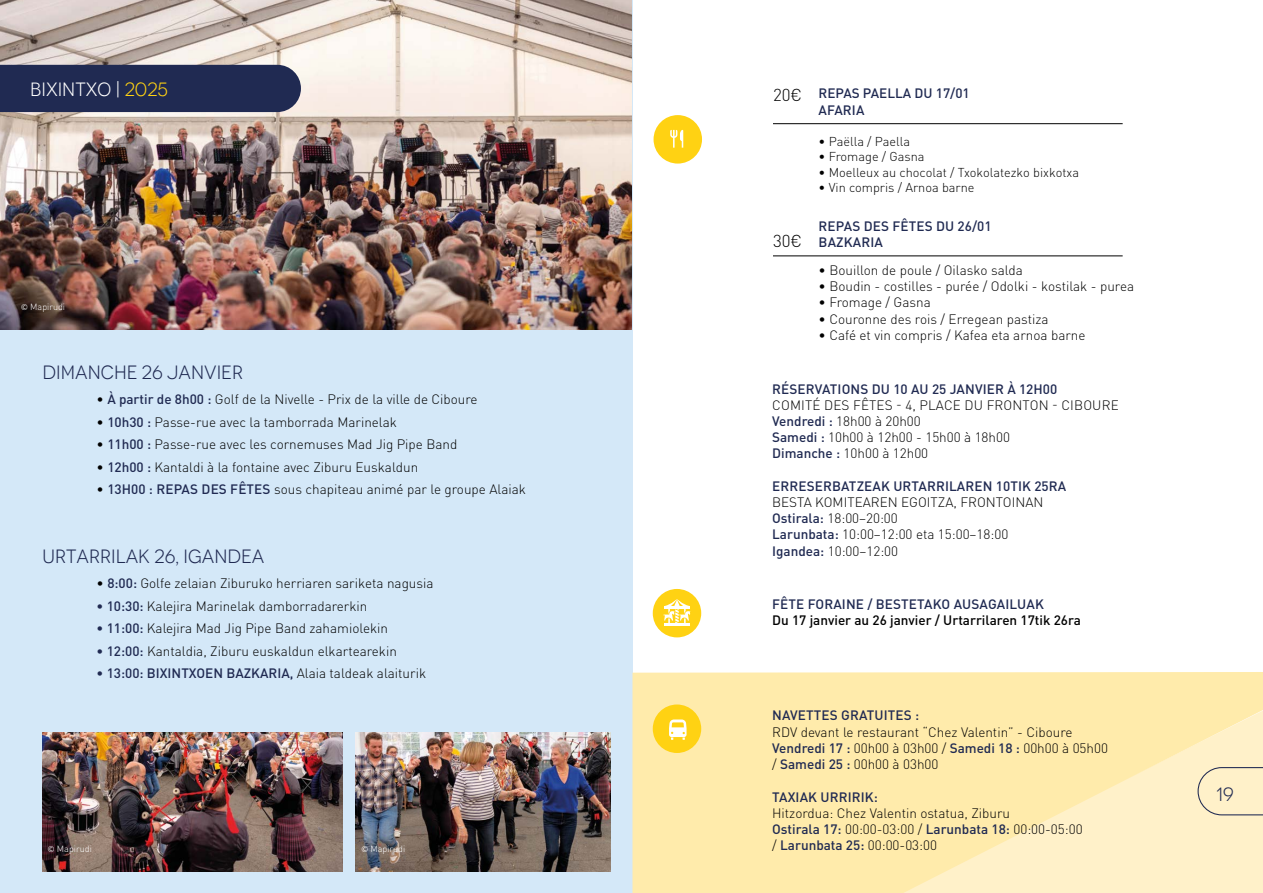
<style>
.page{position:relative;width:1263px;height:893px;background:#fff}
.page>*{position:absolute;margin:0;border:0;box-sizing:border-box;transform-origin:0 0}
.t1{font:19.2px "Novecento";color:#202a52}
.t2{font:19.2px "Novecento";color:#fff}
.t3{font:300 17.1px "DINOT";color:#000}
.t4{font:300 13.5px/16.2px "DINOT";color:#000}
.t5{font:500 13.5px/16.2px "DINOT";letter-spacing:.01em;color:#202a52}
.t6{font:500 13.5px "DINOT";color:#000}
.t7{font:300 12.75px "DINOT";color:#000}
.t8{font:300 9px "DINOT";color:#fff}
.s1{color:#ffd213}
.s2{font-family:"Source Sans Pro";font-weight:400}
.s3{font-weight:500;color:#202a52}
.s4{font-weight:300;color:#000}
</style>
<div class="page">
<div style="left:0;top:0;width:632px;height:893px;background:#d4e8f8"></div>
<svg style="left:632px;top:672px;width:631px;height:221px;fill:#ffebab"></svg>
<svg style="left:1197px;top:767px;width:66px;height:48px"></svg>
<hr style="left:773px;top:255px;width:350px;height:1px;background:#000">
<hr style="left:773px;top:123px;width:350px;height:1px;background:#000">
<div style="left:653px;top:704px;width:48px;height:49px;background:#ffd213;border-radius:50%"></div>
<div style="left:653px;top:115px;width:49px;height:49px;background:#ffd213;border-radius:50%"></div>
<div style="left:653px;top:589px;width:48px;height:48px;background:#ffd213;border-radius:50%"></div>
<svg style="left:669px;top:719px;width:17px;height:21px"></svg>
<svg style="left:663px;top:599px;width:28px;height:26px"></svg>
<svg style="left:670px;top:130px;width:13px;height:18px"></svg>
<img style="left:0;top:0;width:631px;height:329px">
<div style="left:0;top:65px;width:301px;height:47px;background:#202a52"></div>
<img style="left:43px;top:733px;width:300px;height:139px">
<img style="left:356px;top:732px;width:254px;height:140px">
<h1 class="t2" style="left:30px;top:78px;width:139px">BIXINTXO | <span class="s1">2025</span></h1>
<p class="t8" style="left:21px;top:300px;width:45px"><span class="s2">©</span> Mapirudi</p>
<h1 class="t1" style="left:43px;top:362px;width:202px">DIMANCHE 26 JANVIER</h1>
<p class="t4" style="left:97px;top:391px;width:383px">• <span class="s3">À partir de 8h00 :</span> Golf de la Nivelle - Prix de la ville de Ciboure</p>
<p class="t4" style="left:97px;top:413px;width:302px">• <span class="s3">10h30 :</span> Passe-rue avec la tamborrada Marinelak</p>
<p class="t4" style="left:97px;top:436px;width:362px">• <span class="s3">11h00 :</span> Passe-rue avec les cornemuses Mad Jig Pipe Band</p>
<p class="t4" style="left:97px;top:458px;width:323px">• <span class="s3">12h00 :</span> Kantaldi à la fontaine avec Ziburu Euskaldun</p>
<p class="t4" style="left:97px;top:481px;width:431px">• <span class="s3">13H00 : REPAS DES FÊTES</span> sous chapiteau animé par le groupe Alaiak</p>
<h1 class="t1" style="left:43px;top:546px;width:223px">URTARRILAK 26, IGANDEA</h1>
<p class="t4" style="left:97px;top:575px;width:338px">• <span class="s3">8:00:</span> Golfe zelaian Ziburuko herriaren sariketa nagusia</p>
<p class="t4" style="left:97px;top:597px;width:272px"><span class="s3">• 10:30:</span> Kalejira Marinelak damborradarerkin</p>
<p class="t4" style="left:97px;top:620px;width:293px"><span class="s3">• 11:00:</span> Kalejira Mad Jig Pipe Band zahamiolekin</p>
<p class="t4" style="left:97px;top:642px;width:302px"><span class="s3">• 12:00:</span> Kantaldia, Ziburu euskaldun elkartearekin</p>
<p class="t5" style="left:97px;top:665px;width:331px">• 13:00: BIXINTXOEN BAZKARIA, <span class="s4">Alaia taldeak alaiturik</span></p>
<p class="t8" style="left:48px;top:843px;width:45px"><span class="s2">©</span> Mapirudi</p>
<p class="t8" style="left:361px;top:843px;width:45px"><span class="s2">©</span> Mapirudi</p>
<p class="t3" style="left:773px;top:83px;width:31px">20€</p>
<p class="t3" style="left:773px;top:229px;width:31px">30€</p>
<p class="t5" style="left:818px;top:85px;width:153px">REPAS PAELLA DU 17/01<br>AFARIA</p>
<p class="t7" style="left:818px;top:133px;width:93px">• Paëlla / Paella</p>
<p class="t7" style="left:818px;top:148px;width:108px">• Fromage / Gasna</p>
<p class="t7" style="left:818px;top:163px;width:262px">• Moelleux au chocolat / Txokolatezko bixkotxa</p>
<p class="t7" style="left:818px;top:179px;width:158px">• Vin compris / Arnoa barne</p>
<p class="t5" style="left:818px;top:217px;width:174px">REPAS DES FÊTES DU 26/01<br>BAZKARIA</p>
<p class="t4" style="left:818px;top:261px;width:206px">• Bouillon de poule / Oilasko salda</p>
<p class="t4" style="left:818px;top:278px;width:317px">• Boudin - costilles - purée / Odolki - kostilak - purea</p>
<p class="t4" style="left:818px;top:294px;width:114px">• Fromage / Gasna</p>
<p class="t4" style="left:818px;top:310px;width:231px">• Couronne des rois / Erregean pastiza</p>
<p class="t4" style="left:818px;top:326px;width:268px">• Café et vin compris / Kafea eta arnoa barne</p>
<p class="t5" style="left:772px;top:380px;width:287px">RÉSERVATIONS DU 10 AU 25 JANVIER À 12H00</p>
<p class="t4" style="left:772px;top:396px;width:348px">COMITÉ DES FÊTES - 4, PLACE DU FRONTON - CIBOURE<br><span class="s3">Vendredi :</span> 18h00 à 20h00<br><span class="s3">Samedi :</span> 10h00 à 12h00 - 15h00 à 18h00<br><span class="s3">Dimanche :</span> 10h00 à 12h00</p>
<p class="t5" style="left:772px;top:477px;width:295px">ERRESERBATZEAK URTARRILAREN 10TIK 25RA</p>
<p class="t4" style="left:772px;top:494px;width:273px">BESTA KOMITEAREN EGOITZA, FRONTOINAN<br><span class="s3">Ostirala:</span> 18:00–20:00<br><span class="s3">Larunbata:</span> 10:00–12:00 eta 15:00–18:00<br><span class="s3">Igandea:</span> 10:00–12:00</p>
<p class="t5" style="left:772px;top:595px;width:273px">FÊTE FORAINE / BESTETAKO AUSAGAILUAK</p>
<p class="t6" style="left:772px;top:611px;width:310px">Du 17 janvier au 26 janvier / Urtarrilaren 17tik 26ra</p>
<p class="t5" style="left:772px;top:707px;width:149px">NAVETTES GRATUITES :</p>
<p class="t4" style="left:772px;top:723px;width:337px">RDV devant le restaurant “Chez Valentin” - Ciboure<br><span class="s3">Vendredi 17 :</span> 00h00 à 03h00 / <span class="s3">Samedi 18 :</span> 00h00 à 05h00 / <span class="s3">Samedi 25 :</span> 00h00 à 03h00</p>
<p class="t5" style="left:772px;top:788px;width:107px">TAXIAK URRIRIK:</p>
<p class="t4" style="left:772px;top:804px;width:312px">Hitzordua: Chez Valentin ostatua, Ziburu<br><span class="s3">Ostirala 17:</span> 00:00-03:00 / <span class="s3">Larunbata 18:</span> 00:00-05:00 / <span class="s3">Larunbata 25:</span> 00:00-03:00</p>
<h1 class="t1" style="left:1216px;top:783px;width:19px">19</h1>
</div>
